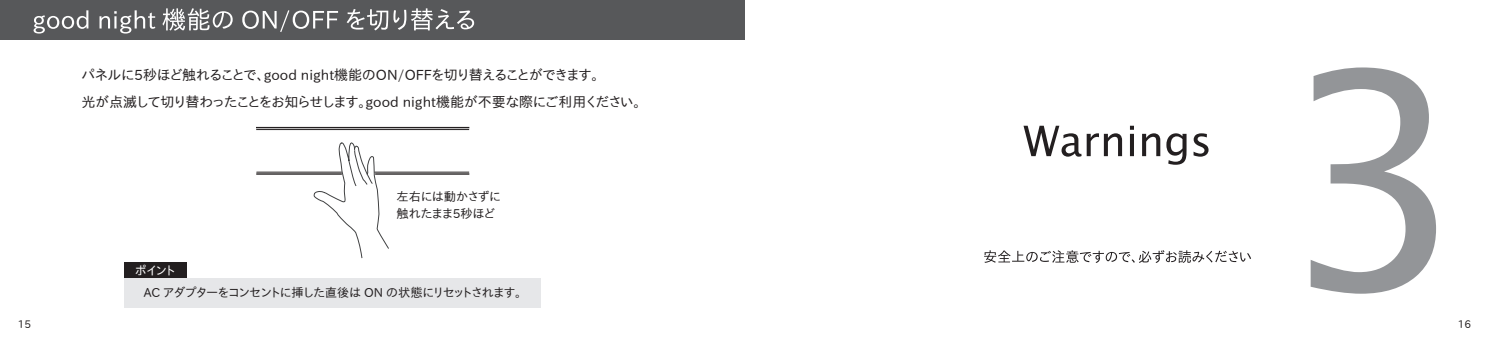
<style>
.page{position:relative;width:1489px;height:348px;background:#fff}
.page>*{position:absolute;margin:0;border:0;box-sizing:border-box;transform-origin:0 0}
.t1{font:14px/26.2px "IPAP Gothic";color:#231f20}
.t2{font:12.25px/17.5px "IPAP Gothic";color:#231f20}
.t3{font:12.25px "IPAP Gothic";color:#fff}
.t4{font:10.5px "IPAP Gothic";color:#231f20}
</style>
<div class="page">
<div style="left:0;top:0;width:744px;height:40px;background:#57585a"></div>
<svg style="left:1310px;top:67px;width:125px;height:226px"></svg>
<svg style="left:1023px;top:125px;width:98px;height:31px"></svg>
<svg style="left:1130px;top:134px;width:3px;height:22px"></svg>
<svg style="left:1130px;top:125px;width:3px;height:5px"></svg>
<svg style="left:1142px;top:133px;width:18px;height:23px"></svg>
<svg style="left:1166px;top:133px;width:20px;height:31px"></svg>
<svg style="left:1193px;top:133px;width:15px;height:23px"></svg>
<svg style="left:984px;top:250px;width:266px;height:12px"></svg>
<svg style="left:34px;top:10px;width:54px;height:23px"></svg>
<svg style="left:99px;top:10px;width:56px;height:23px"></svg>
<svg style="left:162px;top:8px;width:71px;height:23px"></svg>
<svg style="left:242px;top:10px;width:96px;height:22px"></svg>
<svg style="left:346px;top:8px;width:128px;height:22px"></svg>
<svg style="left:312px;top:142px;width:77px;height:116px"></svg>
<hr style="left:257px;top:127px;width:211px;height:1px;background:#242021">
<hr style="left:257px;top:173px;width:84px;height:1px;background:#242021">
<hr style="left:376px;top:173px;width:92px;height:1px;background:#242021">
<hr style="left:375px;top:171px;width:93px;height:1px;background:#242021">
<hr style="left:257px;top:171px;width:84px;height:1px;background:#242021">
<hr style="left:257px;top:129px;width:211px;height:1px;background:#242021">
<div style="left:124px;top:261px;width:62px;height:17px;background:#231f20"></div>
<div style="left:124px;top:278px;width:417px;height:29px;background:#e6e7e9"></div>
<p class="t1" style="left:81px;top:63px;width:560px">パネルに5秒ほど触れることで、good night機能のON/OFFを切り替えることができます。<br>光が点滅して切り替わったことをお知らせします。good night機能が不要な際にご利用ください。</p>
<p class="t2" style="left:396px;top:187px;width:106px">左右には動かさずに触れたまま5秒ほど</p>
<p class="t3" style="left:135px;top:263px;width:41px">ポイント</p>
<p class="t2" style="left:144px;top:284px;width:379px">AC アダプターをコンセントに挿した直後は ON の状態にリセットされます。</p>
<p class="t4" style="left:18px;top:318px;width:15px">15</p>
<p class="t4" style="left:1457px;top:318px;width:15px">16</p>
</div>
